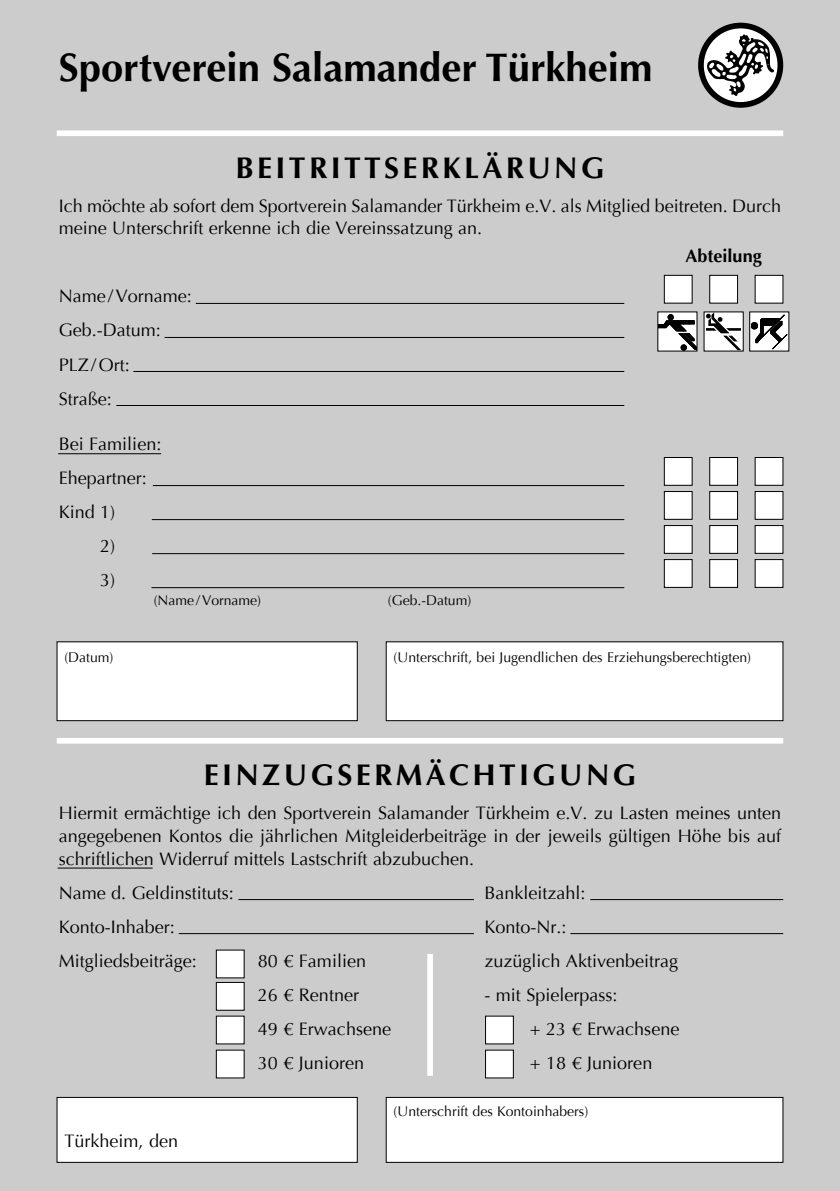
<style>
.page{position:relative;width:840px;height:1191px;background:#fff}
.page>*{position:absolute;margin:0;border:0;box-sizing:border-box;transform-origin:0 0}
.t1{font:700 40px "Optima";color:#000}
.t2{font:700 30px "Optima";letter-spacing:.11em;color:#000}
.t3{font:18px/34px "Optima";color:#000}
.t4{font:700 18px "Optima";color:#000}
.t5{font:14px "Optima";color:#000}
</style>
<div class="page">
<div style="left:0;top:0;width:839px;height:1191px;background:#ccc"></div>
<div style="left:57px;top:130px;width:725px;height:6px;background:#fff"></div>
<div style="left:57px;top:738px;width:725px;height:5px;background:#fff"></div>
<div style="left:57px;top:642px;width:300px;height:78px;background:#fff"></div>
<div style="left:57px;top:641px;width:300px;height:80px;border:1px solid #000"></div>
<div style="left:386px;top:642px;width:396px;height:78px;background:#fff"></div>
<div style="left:386px;top:641px;width:396px;height:80px;border:1px solid #000"></div>
<div style="left:57px;top:1097px;width:300px;height:65px;background:#fff"></div>
<div style="left:57px;top:1097px;width:300px;height:65px;border:1px solid #000"></div>
<div style="left:386px;top:1097px;width:396px;height:65px;background:#fff"></div>
<div style="left:386px;top:1097px;width:396px;height:65px;border:1px solid #000"></div>
<svg style="left:698px;top:23px;width:84px;height:85px"></svg>
<div style="left:216px;top:982px;width:28px;height:28px;background:#fff"></div>
<div style="left:216px;top:982px;width:28px;height:28px;border:1px solid #000"></div>
<div style="left:216px;top:1016px;width:28px;height:27px;background:#fff"></div>
<div style="left:485px;top:1016px;width:28px;height:27px;background:#fff"></div>
<div style="left:216px;top:1050px;width:28px;height:27px;background:#fff"></div>
<div style="left:485px;top:1050px;width:28px;height:27px;background:#fff"></div>
<div style="left:216px;top:950px;width:28px;height:27px;background:#fff"></div>
<hr style="left:238px;top:899px;width:235px;height:1px;background:#000">
<hr style="left:179px;top:933px;width:294px;height:1px;background:#000">
<hr style="left:590px;top:899px;width:192px;height:1px;background:#000">
<hr style="left:570px;top:933px;width:212px;height:1px;background:#000">
<hr style="left:153px;top:485px;width:471px;height:1px;background:#000">
<hr style="left:116px;top:405px;width:508px;height:1px;background:#000">
<hr style="left:133px;top:371px;width:491px;height:1px;background:#000">
<hr style="left:164px;top:337px;width:460px;height:1px;background:#000">
<hr style="left:196px;top:303px;width:428px;height:1px;background:#000">
<hr style="left:152px;top:519px;width:472px;height:1px;background:#000">
<hr style="left:152px;top:553px;width:472px;height:1px;background:#000">
<hr style="left:151px;top:587px;width:473px;height:1px;background:#000">
<div style="left:755px;top:276px;width:27px;height:27px;background:#fff"></div>
<div style="left:709px;top:276px;width:27px;height:27px;background:#fff"></div>
<div style="left:709px;top:275px;width:28px;height:28px;border:1px solid #000"></div>
<div style="left:664px;top:276px;width:27px;height:27px;background:#fff"></div>
<div style="left:663px;top:275px;width:29px;height:28px;border:1px solid #000"></div>
<div style="left:755px;top:560px;width:27px;height:27px;background:#fff"></div>
<div style="left:709px;top:560px;width:27px;height:27px;background:#fff"></div>
<div style="left:709px;top:559px;width:28px;height:28px;border:1px solid #000"></div>
<div style="left:664px;top:560px;width:27px;height:27px;background:#fff"></div>
<div style="left:663px;top:559px;width:29px;height:28px;border:1px solid #000"></div>
<div style="left:755px;top:526px;width:27px;height:27px;background:#fff"></div>
<div style="left:709px;top:526px;width:27px;height:27px;background:#fff"></div>
<div style="left:709px;top:525px;width:28px;height:28px;border:1px solid #000"></div>
<div style="left:664px;top:526px;width:27px;height:27px;background:#fff"></div>
<div style="left:663px;top:525px;width:29px;height:28px;border:1px solid #000"></div>
<div style="left:755px;top:492px;width:27px;height:27px;background:#fff"></div>
<div style="left:709px;top:492px;width:27px;height:27px;background:#fff"></div>
<div style="left:709px;top:491px;width:28px;height:28px;border:1px solid #000"></div>
<div style="left:664px;top:492px;width:27px;height:27px;background:#fff"></div>
<div style="left:663px;top:491px;width:29px;height:28px;border:1px solid #000"></div>
<div style="left:755px;top:458px;width:27px;height:27px;background:#fff"></div>
<div style="left:709px;top:458px;width:27px;height:27px;background:#fff"></div>
<div style="left:709px;top:457px;width:28px;height:28px;border:1px solid #000"></div>
<div style="left:664px;top:458px;width:27px;height:27px;background:#fff"></div>
<div style="left:663px;top:457px;width:29px;height:28px;border:1px solid #000"></div>
<svg style="left:659px;top:314px;width:36px;height:35px"></svg>
<div style="left:704px;top:312px;width:38px;height:39px;background:#fff"></div>
<svg style="left:706px;top:314px;width:34px;height:35px"></svg>
<svg style="left:749px;top:312px;width:39px;height:39px"></svg>
<svg style="left:751px;top:315px;width:35px;height:34px"></svg>
<hr style="left:58px;top:453px;width:103px;height:1px;background:#000">
<hr style="left:58px;top:867px;width:94px;height:1px;background:#000">
<div style="left:427px;top:954px;width:5px;height:121px;background:#fff"></div>
<p class="t1" style="left:59px;top:51px;width:594px">Sportverein Salamander Türkheim</p>
<p class="t2" style="left:235px;top:155px;width:370px">BEITRITTSERKLÄRUNG</p>
<p class="t3" style="left:59px;top:194px;width:723px;line-height:22.6px">Ich möchte ab sofort dem Sportverein Salamander Türkheim e.V. als Mitglied beitreten. Durch meine Unterschrift erkenne ich die Vereinssatzung an.</p>
<p class="t3" style="left:59px;top:279px;width:134px">Name /Vorname:<br>Geb.-Datum:<br>PLZ/Ort:<br>Straße:</p>
<p class="t3" style="left:59px;top:427px;width:104px">Bei Familien:<br>Ehepartner:<br>Kind 1)</p>
<p class="t5" style="left:154px;top:592px;width:109px">(Name /Vorname)</p>
<p class="t5" style="left:388px;top:592px;width:85px">(Geb.-Datum)</p>
<p class="t4" style="left:685px;top:249px;width:78px">Abteilung</p>
<p class="t5" style="left:64px;top:649px;width:51px">(Datum)</p>
<p class="t5" style="left:393px;top:649px;width:359px">(Unterschrift, bei Jugendlichen des Erziehungsberechtigten)</p>
<p class="t2" style="left:204px;top:763px;width:433px">EINZUGSERMÄCHTIGUNG</p>
<p class="t3" style="left:59px;top:802px;width:723px;line-height:22.6px;text-align:justify">Hiermit ermächtige ich den Sportverein Salamander Türkheim e.V. zu Lasten meines unten angegebenen Kontos die jährlichen Mitgleiderbeiträge in der jeweils gültigen Höhe bis auf schriftlichen Widerruf mittels Lastschrift abzubuchen.</p>
<p class="t3" style="left:59px;top:875px;width:177px">Name d. Geldinstituts:</p>
<p class="t3" style="left:484px;top:875px;width:103px">Bankleitzahl:</p>
<p class="t3" style="left:59px;top:909px;width:118px">Konto-Inhaber:</p>
<p class="t3" style="left:484px;top:909px;width:83px">Konto-Nr.:</p>
<p class="t3" style="left:59px;top:943px;width:140px">Mitgliedsbeiträge:</p>
<p class="t3" style="left:258px;top:943px;width:110px">80 € Familien</p>
<p class="t3" style="left:484px;top:943px;width:195px">zuzüglich Aktivenbeitrag</p>
<p class="t3" style="left:258px;top:977px;width:103px">26 € Rentner</p>
<p class="t3" style="left:484px;top:977px;width:134px">- mit Spielerpass:</p>
<p class="t3" style="left:258px;top:1012px;width:135px">49 € Erwachsene</p>
<p class="t3" style="left:529px;top:1012px;width:151px">+ 23 € Erwachsene</p>
<p class="t3" style="left:258px;top:1046px;width:108px">30 € Junioren</p>
<p class="t3" style="left:529px;top:1046px;width:124px">+ 18 € Junioren</p>
<p class="t3" style="left:64px;top:1124px;width:115px">Türkheim, den</p>
<p class="t5" style="left:393px;top:1103px;width:196px">(Unterschrift des Kontoinhabers)</p>
</div>
